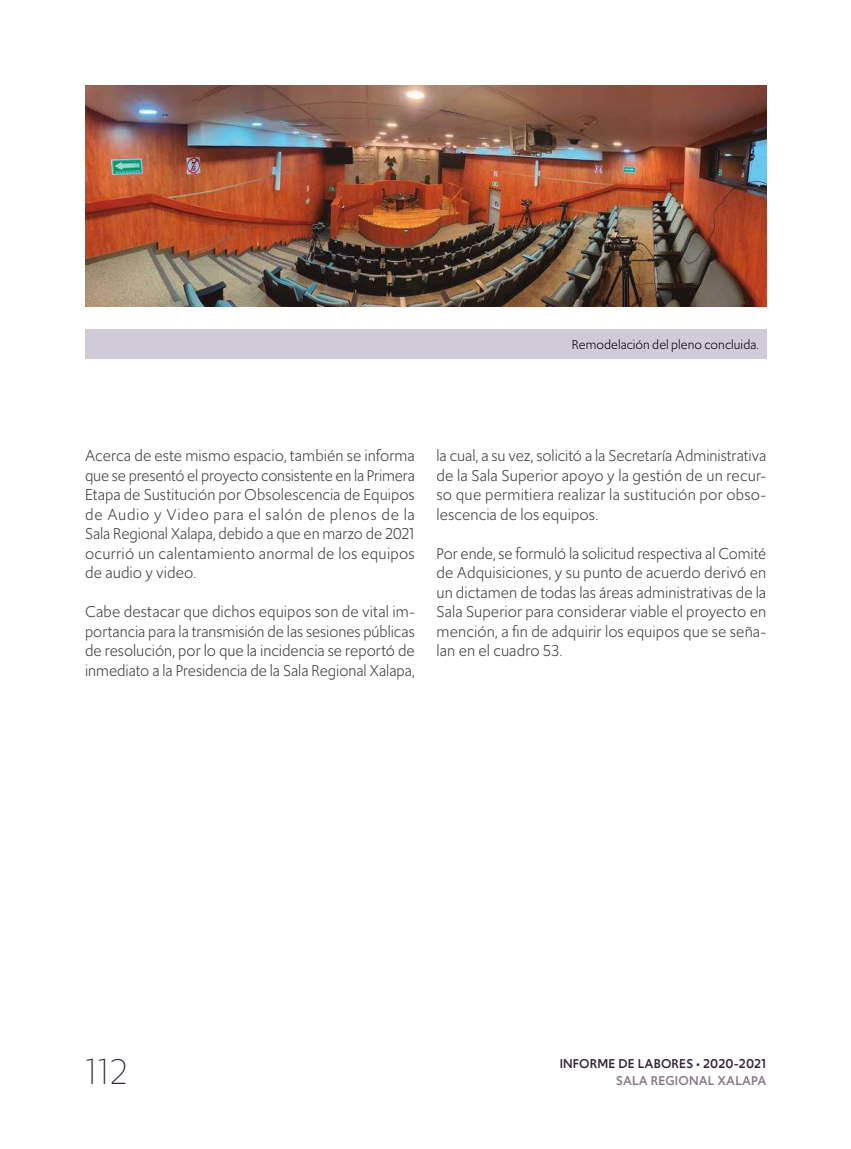
<style>
.page{position:relative;width:851px;height:1149px;background:#fff}
.page>*{position:absolute;margin:0;border:0;box-sizing:border-box;transform-origin:0 0}
.t1{font:300 37.5px "Upgrade";color:#312439}
.t2{font:16.5px/19.5px "Upgrade";color:#3c3c3b;text-align:justify}
.t3{font:13.5px "Upgrade";color:#000}
.t4{font:500 13.5px "Upgrade";letter-spacing:.01em;color:#312439}
.t5{font:500 13.5px "Upgrade";letter-spacing:.01em;color:#877785}
</style>
<div class="page">
<img style="left:85px;top:86px;width:681px;height:220px">
<div style="left:85px;top:329px;width:681px;height:29px;background:#d2cad9"></div>
<p class="t3" style="left:572px;top:335px;width:188px">Remodelación del pleno concluida.</p>
<p class="t2" style="left:85px;top:445px;width:331px">Acerca de este mismo espacio, también se informa que se presentó el proyecto consistente en la Primera Etapa de Sustitución por Obsolescencia de Equipos de Audio y Video para el salón de plenos de la Sala Regional Xalapa, debido a que en marzo de 2021 ocurrió un calentamiento anormal de los equipos de audio y video.</p>
<p class="t2" style="left:85px;top:601px;width:331px">Cabe destacar que dichos equipos son de vital im&shy;portancia para la transmisión de las sesiones públicas de resolución, por lo que la incidencia se reportó de inmediato a la Presidencia de la Sala Regional Xalapa,</p>
<p class="t2" style="left:436px;top:445px;width:331px">la cual, a su vez, solicitó a la Secretaría Administrativa de la Sala Superior apoyo y la gestión de un recur&shy;so que permitiera realizar la sustitución por obso&shy;lescencia de los equipos.</p>
<p class="t2" style="left:436px;top:543px;width:331px">Por ende, se formuló la solicitud respectiva al Comité de Adquisiciones, y su punto de acuerdo derivó en un dictamen de todas las áreas administrativas de la Sala Superior para considerar viable el proyecto en mención, a fin de adquirir los equipos que se seña&shy;lan en el cuadro 53.</p>
<h1 class="t1" style="left:85px;top:1045px;width:44px">112</h1>
<p class="t4" style="left:559px;top:1054px;width:208px">INFORME DE LABORES • 2020-2021</p>
<p class="t5" style="left:616px;top:1070px;width:152px">SALA REGIONAL XALAPA</p>
</div>
